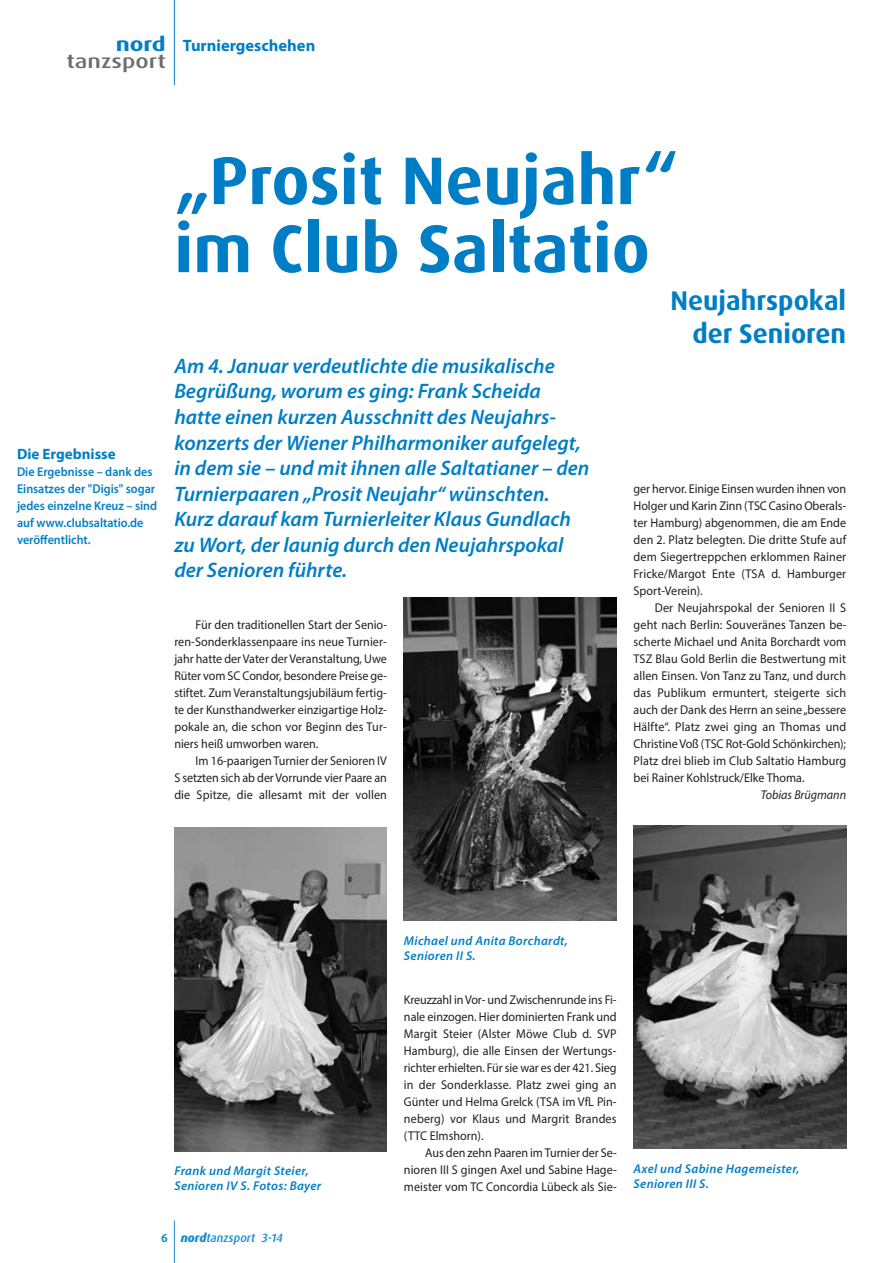
<style>
.page{position:relative;width:893px;height:1263px;background:#fff}
.page>*{position:absolute;margin:0;border:0;box-sizing:border-box;transform-origin:0 0}
.t1{font:700 67.5px/68.1px "Dax OT";color:#007ec5}
.t2{font:700 27px/33px "Dax OT";color:#007ec5;text-align:right}
.t3{font:italic 600 21px/25.5px "Myriad Pro";color:#007ec5}
.t4{font:500 19.5px "Dax OT";color:#6c6d70;scale:1.25 1}
.t5{font:700 19.5px "Dax OT";color:#007ec5;scale:1.25 1}
.t6{font:700 16.5px "Myriad Pro";color:#007ec5}
.t7{font:700 15px "Myriad Pro";color:#007ec5}
.t8{font:12.75px/17px "Myriad Pro";letter-spacing:.005em;color:#231f20;text-align:justify;scale:.95 1}
.t9{font:italic 600 12.75px/14.9px "Myriad Pro";letter-spacing:.025em;color:#007ec5}
.t10{font:600 12.75px/17px "Myriad Pro";color:#007ec5;scale:.95 1}
.t11{font:italic 12.75px "Myriad Pro";color:#231f20;scale:.95 1}
.t12{font:italic 500 12px "Dax OT";color:#178dce}
.s1{font-weight:700;font-style:normal}
.s2{font-weight:800}
</style>
<div class="page">
<hr style="left:174px;top:1220px;width:1px;height:43px;background:#178dce">
<hr style="left:174px;top:0;width:1px;height:85px;background:#007ec5">
<img style="left:404px;top:598px;width:213px;height:323px">
<img style="left:634px;top:826px;width:212px;height:323px">
<img style="left:174px;top:828px;width:213px;height:323px">
<h3 class="t5" style="left:116px;top:36px;width:42px">nord</h3>
<h3 class="t4" style="left:67px;top:49px;width:81px">tanzsport</h3>
<p class="t6" style="left:183px;top:39px;width:134px">Turniergeschehen</p>
<p class="t7" style="left:17px;top:449px;width:100px">Die Ergebnisse</p>
<p class="t10" style="left:17px;top:465px;width:149px">Die Ergebnisse – dank des<br>Einsatzes der "Digis" sogar jedes einzelne Kreuz – sind auf www.clubsaltatio.de veröffentlicht.</p>
<h1 class="t1" style="left:174px;top:151px;width:505px">„Prosit Neujahr“ im Club Saltatio</h1>
<h2 class="t2" style="left:670px;top:286px;width:177px">Neujahrspokal der Senioren</h2>
<p class="t3" style="left:174px;top:355px;width:417px">Am 4. Januar verdeutlichte die musikalische Begrüßung, worum es ging: Frank Scheida hatte einen kurzen Ausschnitt des Neujahrs&shy;konzerts der Wiener Philharmoniker aufgelegt, in dem sie – und mit ihnen alle Saltatianer – den Turnierpaaren „Prosit Neujahr“ wünschten.<br>Kurz darauf kam Turnierleiter Klaus Gundlach zu Wort, der launig durch den Neujahrspokal der Senioren führte.</p>
<p class="t8" style="left:174px;top:618px;width:226px;text-indent:21px">Für den traditionellen Start der Senio&shy;ren-Sonderklassenpaare ins neue Turnier&shy;jahr hatte der Vater der Veranstaltung, Uwe Rüter vom SC Condor, besondere Preise ge&shy;stiftet. Zum Veranstaltungsjubiläum fertig&shy;te der Kunsthandwerker einzigartige Holz&shy;pokale an, die schon vor Beginn des Tur&shy;niers heiß umworben waren.</p>
<p class="t8" style="left:174px;top:754px;width:225px;text-indent:21px">Im 16-paarigen Turnier der Senioren IV S setzten sich ab der Vorrunde vier Paare an die Spitze, die allesamt mit der vollen</p>
<p class="t8" style="left:634px;top:482px;width:225px">ger hervor. Einige Einsen wurden ihnen von Holger und Karin Zinn (TSC Casino Oberals&shy;ter Hamburg) abgenommen, die am Ende den 2. Platz belegten. Die dritte Stufe auf dem Siegertreppchen erklommen Rainer Fricke/Margot Ente (TSA d. Hamburger Sport-Verein).</p>
<p class="t8" style="left:634px;top:601px;width:226px;text-indent:21px">Der Neujahrspokal der Senioren II S geht nach Berlin: Souveränes Tanzen be&shy;scherte Michael und Anita Borchardt vom TSZ Blau Gold Berlin die Bestwertung mit allen Einsen. Von Tanz zu Tanz, und durch das Publikum ermuntert, steigerte sich auch der Dank des Herrn an seine „bessere Hälfte“. Platz zwei ging an Thomas und Christine Voß (TSC Rot-Gold Schönkirchen); Platz drei blieb im Club Saltatio Hamburg bei Rainer Kohlstruck/Elke Thoma.</p>
<p class="t11" style="left:761px;top:790px;width:91px">Tobias Brügmann</p>
<p class="t9" style="left:174px;top:1164px;width:149px">Frank und Margit Steier,<br>Senioren IV S. Fotos: Bayer</p>
<p class="t9" style="left:404px;top:934px;width:165px">Michael und Anita Borchardt,<br>Senioren II S.</p>
<p class="t8" style="left:404px;top:992px;width:225px">Kreuzzahl in Vor- und Zwischenrunde ins Fi&shy;nale einzogen. Hier dominierten Frank und Margit Steier (Alster Möwe Club d. SVP Hamburg), die alle Einsen der Wertungs&shy;richter erhielten. Für sie war es der 421. Sieg in der Sonderklasse. Platz zwei ging an Günter und Helma Grelck (TSA im VfL Pin&shy;neberg) vor Klaus und Margrit Brandes (TTC Elmshorn).</p>
<p class="t8" style="left:404px;top:1145px;width:226px;text-indent:21px">Aus den zehn Paaren im Turnier der Se&shy;nioren III S gingen Axel und Sabine Hage&shy;meister vom TC Concordia Lübeck als Sie-</p>
<p class="t9" style="left:634px;top:1162px;width:168px">Axel und Sabine Hagemeister,<br>Senioren III S.</p>
<p class="t12" style="left:161px;top:1230px;width:123px"><span class="s1">6</span> <span class="s2">nord</span>tanzsport 3-14</p>
</div>
